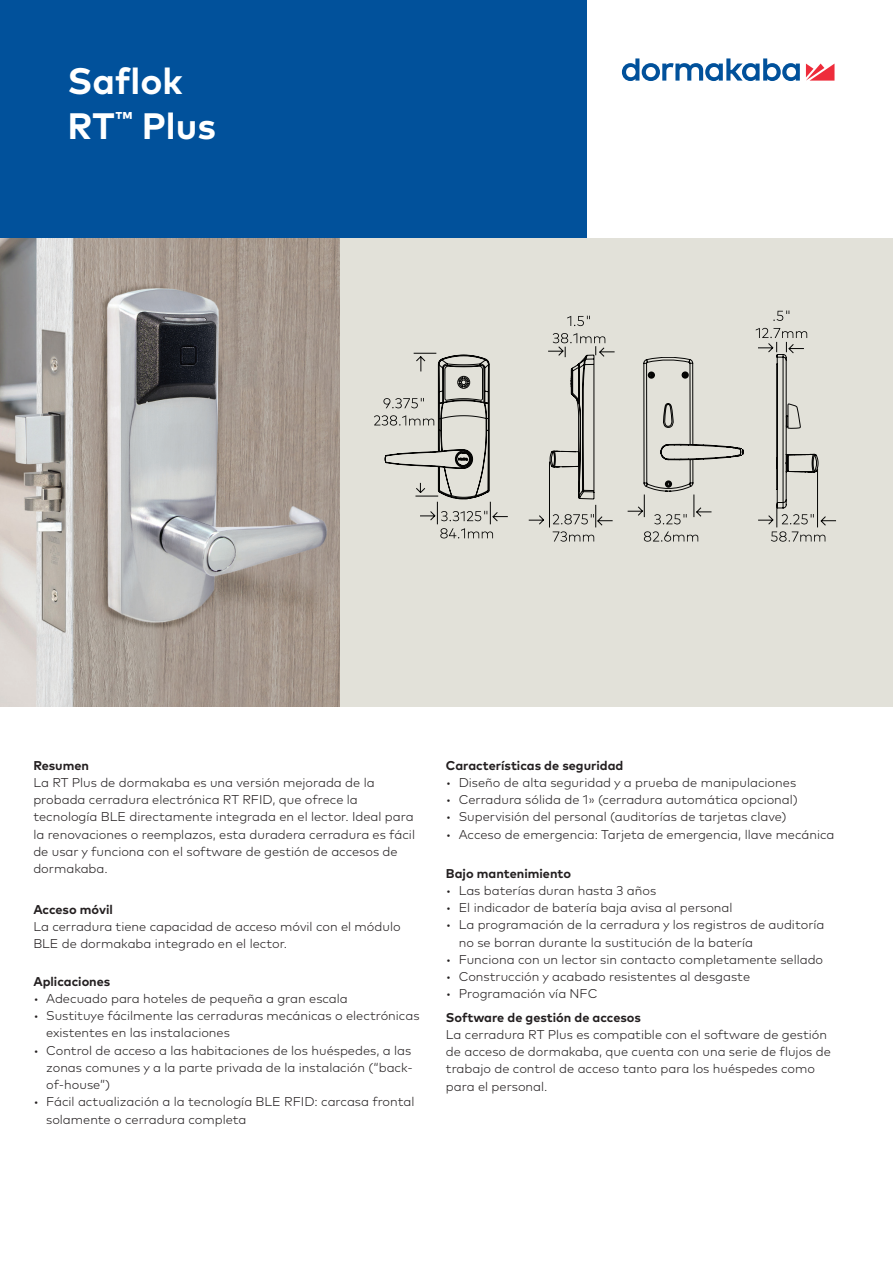
<style>
.page{position:relative;width:893px;height:1263px;background:#fff}
.page>*{position:absolute;margin:0;border:0;box-sizing:border-box;transform-origin:0 0}
.Title_blue_25pt_30pt{font:700 36.75px "Mark Pro";color:#fff}
.Body_Text_9pt_12pt{font:300 12.75px/17.2px "Mark Pro";color:#231f20}
.Lead_9pt_12pt{font:700 12.75px "Mark Pro";color:#231f20}
</style>
<div class="page">
<div style="left:0;top:238px;width:893px;height:468px;background:#e2e1d9"></div>
<img style="left:0;top:238px;width:339px;height:468px">
<svg style="left:806px;top:64px;width:28px;height:17px"></svg>
<svg style="left:622px;top:58px;width:178px;height:23px"></svg>
<svg style="left:567px;top:316px;width:23px;height:10px"></svg>
<svg style="left:773px;top:310px;width:16px;height:11px"></svg>
<svg style="left:756px;top:328px;width:80px;height:214px"></svg>
<svg style="left:374px;top:333px;width:369px;height:209px"></svg>
<div style="left:0;top:0;width:587px;height:238px;background:#01519b"></div>
<p class="Title_blue_25pt_30pt" style="left:67px;top:54px;width:117px">Saflok</p>
<p class="Title_blue_25pt_30pt" style="left:67px;top:99px;width:150px">RT<sup>™</sup> Plus</p>
<p class="Lead_9pt_12pt" style="left:33px;top:755px;width:57px">Resumen</p>
<p class="Body_Text_9pt_12pt" style="left:33px;top:773px;width:383px">La RT Plus de dormakaba es una versión mejorada de la probada cerradura electrónica RT RFID, que ofrece la tecnología BLE directamente integrada en el lector. Ideal para la renovaciones o reemplazos, esta duradera cerradura es fácil de usar y funciona con el software de gestión de accesos de dormakaba.</p>
<p class="Lead_9pt_12pt" style="left:33px;top:899px;width:81px">Acceso móvil</p>
<p class="Body_Text_9pt_12pt" style="left:33px;top:917px;width:369px">La cerradura tiene capacidad de acceso móvil con el módulo<br>BLE de dormakaba integrado en el lector.</p>
<p class="Lead_9pt_12pt" style="left:33px;top:971px;width:79px">Aplicaciones</p>
<p class="Body_Text_9pt_12pt" style="left:33px;top:989px;width:316px">• Adecuado para hoteles de pequeña a gran escala</p>
<p class="Body_Text_9pt_12pt" style="left:46px;top:1006px;width:375px;text-indent:-13px">• Sustituye fácilmente las cerraduras mecánicas o electrónicas existentes en las instalaciones</p>
<p class="Body_Text_9pt_12pt" style="left:46px;top:1040px;width:368px;text-align:justify;text-indent:-13px">• Control de acceso a las habitaciones de los huéspedes, a las zonas comunes y a la parte privada de la instalación (“back&shy;of-house”)</p>
<p class="Body_Text_9pt_12pt" style="left:46px;top:1092px;width:370px;text-indent:-13px">• Fácil actualización a la tecnología BLE RFID: carcasa frontal solamente o cerradura completa</p>
<p class="Lead_9pt_12pt" style="left:446px;top:755px;width:179px">Características de seguridad</p>
<p class="Body_Text_9pt_12pt" style="left:446px;top:773px;width:352px">• Diseño de alta seguridad y a prueba de manipulaciones</p>
<p class="Body_Text_9pt_12pt" style="left:446px;top:790px;width:354px">• Cerradura sólida de 1» (cerradura automática opcional)</p>
<p class="Body_Text_9pt_12pt" style="left:446px;top:807px;width:342px">• Supervisión del personal (auditorías de tarjetas clave)</p>
<p class="Body_Text_9pt_12pt" style="left:446px;top:824px;width:390px">• Acceso de emergencia: Tarjeta de emergencia, llave mecánica</p>
<p class="Lead_9pt_12pt" style="left:446px;top:863px;width:127px">Bajo mantenimiento</p>
<p class="Body_Text_9pt_12pt" style="left:446px;top:881px;width:212px">• Las baterías duran hasta 3 años</p>
<p class="Body_Text_9pt_12pt" style="left:446px;top:898px;width:288px">• El indicador de batería baja avisa al personal</p>
<p class="Body_Text_9pt_12pt" style="left:459px;top:915px;width:367px;text-indent:-13px">• La programación de la cerradura y los registros de auditoría no se borran durante la sustitución de la batería</p>
<p class="Body_Text_9pt_12pt" style="left:446px;top:950px;width:379px">• Funciona con un lector sin contacto completamente sellado</p>
<p class="Body_Text_9pt_12pt" style="left:446px;top:967px;width:306px">• Construcción y acabado resistentes al desgaste</p>
<p class="Body_Text_9pt_12pt" style="left:446px;top:984px;width:153px">• Programación vía NFC</p>
<p class="Lead_9pt_12pt" style="left:446px;top:1007px;width:196px">Software de gestión de accesos</p>
<p class="Body_Text_9pt_12pt" style="left:446px;top:1025px;width:386px">La cerradura RT Plus es compatible con el software de gestión de acceso de dormakaba, que cuenta con una serie de flujos de trabajo de control de acceso tanto para los huéspedes como para el personal.</p>
</div>
